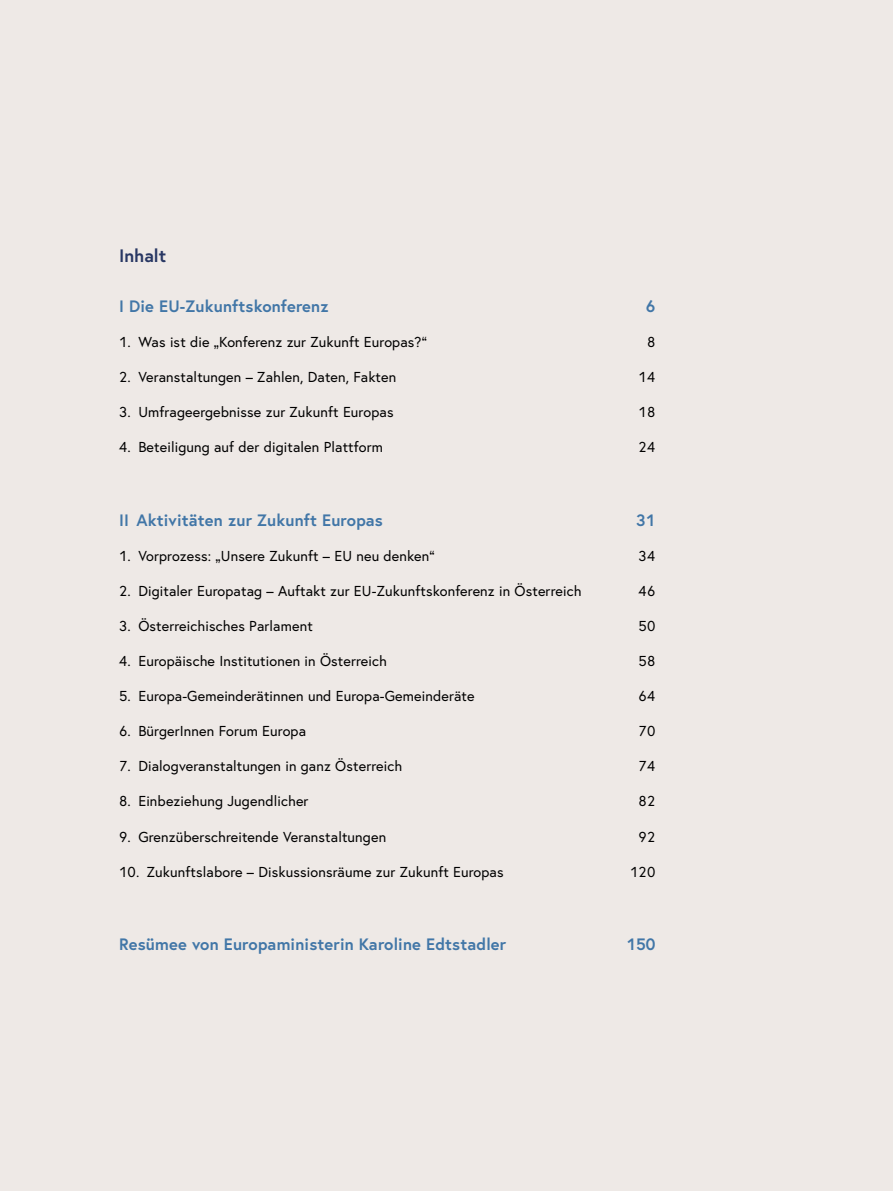
<style>
.page{position:relative;width:893px;height:1191px;background:#eee9e6}
.page>*{position:absolute;margin:0;border:0;box-sizing:border-box;transform-origin:0 0}
.Inhaltsverzeichnis_h_Inhaltsverzeichnis{font:700 18px "Europa Austria";color:#283763}
.t1{font:700 16.5px "Europa Austria";letter-spacing:.01em;color:#4176a7}
.t2{font:14.4px "Europa Austria";letter-spacing:.01em;color:#000}
</style>
<div class="page">
<h1 class="Inhaltsverzeichnis_h_Inhaltsverzeichnis" style="left:119px;top:243px;width:49px">Inhalt</h1>
<p class="t1" style="left:119px;top:295px;width:211px">I Die EU-Zukunftskonferenz</p>
<p class="t1" style="left:646px;top:295px;width:11px">6</p>
<p class="t2" style="left:119px;top:332px;width:309px">1. Was ist die „Konferenz zur Zukunft Europas?“</p>
<p class="t2" style="left:647px;top:332px;width:10px">8</p>
<p class="t2" style="left:119px;top:368px;width:279px">2. Veranstaltungen – Zahlen, Daten, Fakten</p>
<p class="t2" style="left:638px;top:368px;width:18px">14</p>
<p class="t2" style="left:119px;top:403px;width:276px">3. Umfrageergebnisse zur Zukunft Europas</p>
<p class="t2" style="left:638px;top:403px;width:18px">18</p>
<p class="t2" style="left:119px;top:438px;width:265px">4. Beteiligung auf der digitalen Plattform</p>
<p class="t2" style="left:638px;top:438px;width:18px">24</p>
<p class="t1" style="left:119px;top:509px;width:265px">II Aktivitäten zur Zukunft Europas</p>
<p class="t1" style="left:636px;top:509px;width:21px">31</p>
<p class="t2" style="left:119px;top:546px;width:317px">1. Vorprozess: „Unsere Zukunft – EU neu denken“</p>
<p class="t2" style="left:638px;top:546px;width:18px">34</p>
<p class="t2" style="left:119px;top:581px;width:464px">2. Digitaler Europatag – Auftakt zur EU-Zukunftskonferenz in Österreich</p>
<p class="t2" style="left:638px;top:581px;width:18px">46</p>
<p class="t2" style="left:119px;top:617px;width:195px">3. Österreichisches Parlament</p>
<p class="t2" style="left:638px;top:617px;width:18px">50</p>
<p class="t2" style="left:119px;top:652px;width:269px">4. Europäische Institutionen in Österreich</p>
<p class="t2" style="left:638px;top:652px;width:18px">58</p>
<p class="t2" style="left:119px;top:687px;width:357px">5. Europa-Gemeinderätinnen und Europa-Gemeinderäte</p>
<p class="t2" style="left:638px;top:687px;width:18px">64</p>
<p class="t2" style="left:119px;top:722px;width:189px">6. BürgerInnen Forum Europa</p>
<p class="t2" style="left:638px;top:722px;width:18px">70</p>
<p class="t2" style="left:119px;top:757px;width:285px">7. Dialogveranstaltungen in ganz Österreich</p>
<p class="t2" style="left:638px;top:757px;width:18px">74</p>
<p class="t2" style="left:119px;top:792px;width:191px">8. Einbeziehung Jugendlicher</p>
<p class="t2" style="left:638px;top:792px;width:18px">82</p>
<p class="t2" style="left:119px;top:827px;width:269px">9. Grenzüberschreitende Veranstaltungen</p>
<p class="t2" style="left:638px;top:827px;width:18px">92</p>
<p class="t2" style="left:119px;top:862px;width:386px">10. Zukunftslabore – Diskussionsräume zur Zukunft Europas</p>
<p class="t2" style="left:630px;top:862px;width:27px">120</p>
<p class="t1" style="left:119px;top:933px;width:389px">Resümee von Europaministerin Karoline Edtstadler</p>
<p class="t1" style="left:626px;top:933px;width:31px">150</p>
</div>
